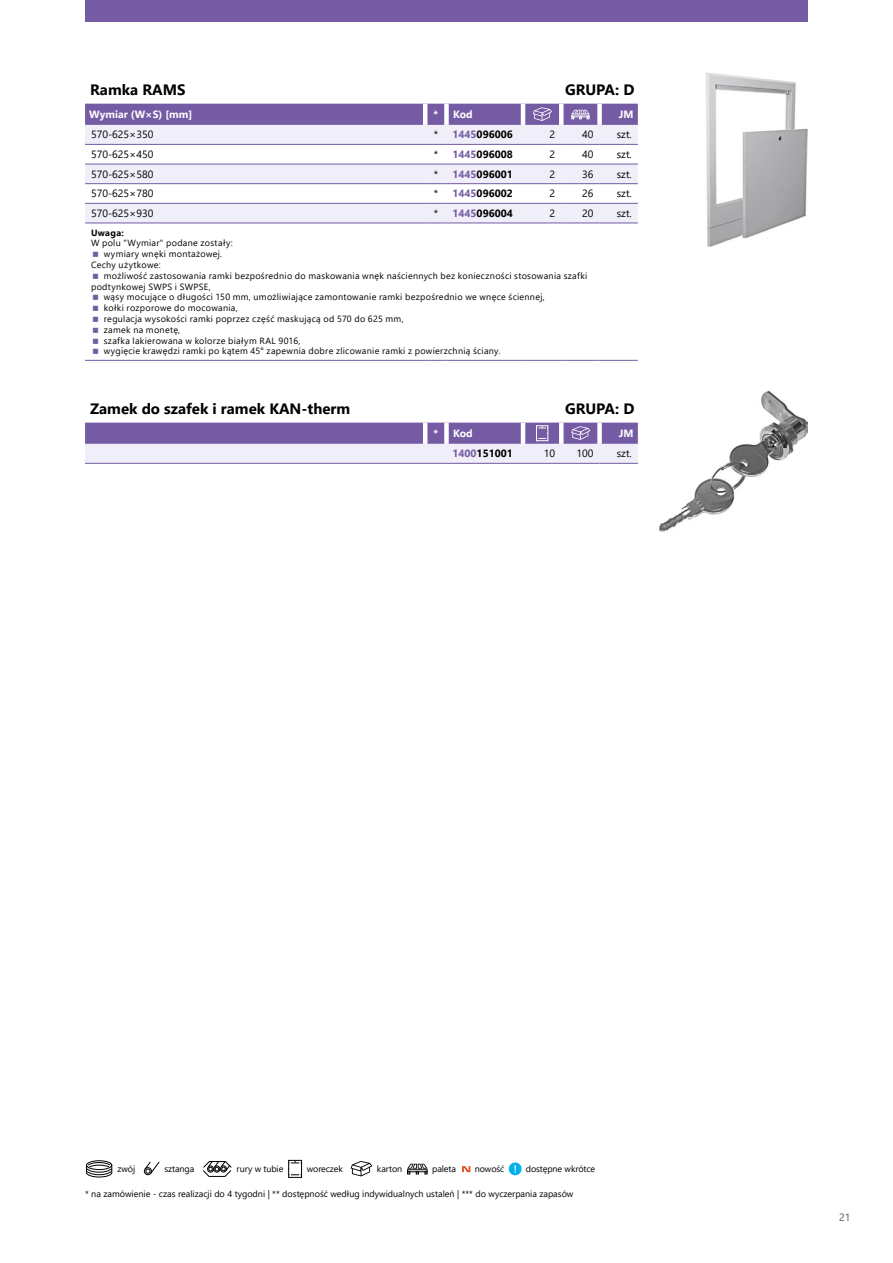
<style>
.page{position:relative;width:893px;height:1263px;background:#fff}
.page>*{position:absolute;margin:0;border:0;box-sizing:border-box;transform-origin:0 0}
.t1{font:700 15px "Segoe UI";color:#000}
.t2{font:10.5px "Segoe UI";color:#000}
.t3{font:700 10.5px "Segoe UI";color:#000}
.t4{font:700 10.5px "Segoe UI";color:#fff}
.t5{font:10.5px "Segoe UI";color:#575756}
.t6{font:9px "Segoe UI";letter-spacing:.03em;color:#000}
.t7{font:9px "Segoe UI";color:#000}
.t8{font:9px "Segoe UI";letter-spacing:-.01em;color:#000}
.t9{font:700 9px "Segoe UI";letter-spacing:.035em;color:#000}
.s1{font-weight:400}
.s2{color:#745ba3}
</style>
<div class="page">
<div style="left:86px;top:1160px;width:26px;height:10px;border:1px solid #000;border-radius:50%"></div>
<svg style="left:86px;top:1162px;width:27px;height:16px"></svg>
<div style="left:144px;top:1167px;width:8px;height:8px;border:1px solid #000;border-radius:50%"></div>
<svg style="left:144px;top:1161px;width:16px;height:13px"></svg>
<svg style="left:203px;top:1161px;width:29px;height:16px"></svg>
<svg style="left:288px;top:1159px;width:14px;height:19px"></svg>
<svg style="left:351px;top:1161px;width:21px;height:15px"></svg>
<svg style="left:407px;top:1164px;width:21px;height:10px"></svg>
<svg style="left:462px;top:1166px;width:8px;height:6px"></svg>
<svg style="left:509px;top:1162px;width:13px;height:13px"></svg>
<div style="left:85px;top:0;width:723px;height:21px;background:#745ba3"></div>
<svg style="left:85px;top:125px;width:553px;height:98px;fill:#f0eef8"></svg>
<hr style="left:85px;top:144px;width:340px;height:1px;background:#745ba3">
<hr style="left:85px;top:164px;width:340px;height:1px;background:#745ba3">
<hr style="left:85px;top:183px;width:340px;height:1px;background:#745ba3">
<hr style="left:85px;top:203px;width:340px;height:1px;background:#745ba3">
<svg style="left:425px;top:144px;width:21px;height:1px"></svg>
<svg style="left:425px;top:164px;width:21px;height:1px"></svg>
<svg style="left:425px;top:183px;width:21px;height:1px"></svg>
<svg style="left:425px;top:203px;width:21px;height:1px"></svg>
<hr style="left:446px;top:144px;width:77px;height:1px;background:#745ba3">
<hr style="left:446px;top:164px;width:77px;height:1px;background:#745ba3">
<hr style="left:446px;top:183px;width:77px;height:1px;background:#745ba3">
<hr style="left:446px;top:203px;width:77px;height:1px;background:#745ba3">
<hr style="left:523px;top:144px;width:38px;height:1px;background:#745ba3">
<hr style="left:523px;top:164px;width:38px;height:1px;background:#745ba3">
<hr style="left:523px;top:183px;width:38px;height:1px;background:#745ba3">
<hr style="left:523px;top:203px;width:38px;height:1px;background:#745ba3">
<hr style="left:561px;top:144px;width:39px;height:1px;background:#745ba3">
<hr style="left:561px;top:164px;width:39px;height:1px;background:#745ba3">
<hr style="left:561px;top:183px;width:39px;height:1px;background:#745ba3">
<hr style="left:561px;top:203px;width:39px;height:1px;background:#745ba3">
<hr style="left:600px;top:144px;width:38px;height:1px;background:#745ba3">
<hr style="left:600px;top:164px;width:38px;height:1px;background:#745ba3">
<hr style="left:600px;top:183px;width:38px;height:1px;background:#745ba3">
<hr style="left:600px;top:203px;width:38px;height:1px;background:#745ba3">
<hr style="left:85px;top:223px;width:340px;height:1px;background:#745ba3">
<svg style="left:425px;top:223px;width:21px;height:1px"></svg>
<hr style="left:446px;top:223px;width:77px;height:1px;background:#745ba3">
<hr style="left:523px;top:223px;width:38px;height:1px;background:#745ba3">
<hr style="left:561px;top:223px;width:39px;height:1px;background:#745ba3">
<hr style="left:600px;top:223px;width:38px;height:1px;background:#745ba3">
<hr style="left:85px;top:360px;width:340px;height:1px;background:#745ba3">
<svg style="left:425px;top:360px;width:21px;height:1px"></svg>
<hr style="left:446px;top:360px;width:77px;height:1px;background:#745ba3">
<hr style="left:523px;top:360px;width:38px;height:1px;background:#745ba3">
<hr style="left:561px;top:360px;width:39px;height:1px;background:#745ba3">
<hr style="left:600px;top:360px;width:38px;height:1px;background:#745ba3">
<svg style="left:85px;top:104px;width:553px;height:21px;background:#7c64a8"></svg>
<img style="left:706px;top:72px;width:102px;height:175px">
<svg style="left:85px;top:423px;width:553px;height:41px;background:#b2a4cd"></svg>
<img style="left:659px;top:391px;width:149px;height:140px">
<h1 class="t1" style="left:90px;top:76px;width:97px">Ramka RAMS</h1>
<h1 class="t1" style="left:565px;top:76px;width:71px">GRUPA: D</h1>
<p class="t4" style="left:89px;top:104px;width:105px">Wymiar (W×S) [mm]</p>
<p class="t4" style="left:433px;top:104px;width:41px">* Kod</p>
<p class="t4" style="left:619px;top:104px;width:16px">JM</p>
<p class="t2" style="left:91px;top:125px;width:64px">570-625×350</p>
<p class="t3" style="left:434px;top:125px;width:81px"><span class="s1">*</span> <span class="s2">1445</span>096006</p>
<p class="t2" style="left:550px;top:125px;width:7px">2</p>
<p class="t2" style="left:582px;top:125px;width:13px">40</p>
<p class="t2" style="left:617px;top:125px;width:17px">szt.</p>
<p class="t2" style="left:91px;top:144px;width:64px">570-625×450</p>
<p class="t3" style="left:434px;top:144px;width:81px"><span class="s1">*</span> <span class="s2">1445</span>096008</p>
<p class="t2" style="left:550px;top:144px;width:7px">2</p>
<p class="t2" style="left:582px;top:144px;width:13px">40</p>
<p class="t2" style="left:617px;top:144px;width:17px">szt.</p>
<p class="t2" style="left:91px;top:164px;width:64px">570-625×580</p>
<p class="t3" style="left:434px;top:164px;width:81px"><span class="s1">*</span> <span class="s2">1445</span>096001</p>
<p class="t2" style="left:550px;top:164px;width:7px">2</p>
<p class="t2" style="left:582px;top:164px;width:13px">36</p>
<p class="t2" style="left:617px;top:164px;width:17px">szt.</p>
<p class="t2" style="left:91px;top:184px;width:64px">570-625×780</p>
<p class="t3" style="left:434px;top:184px;width:81px"><span class="s1">*</span> <span class="s2">1445</span>096002</p>
<p class="t2" style="left:550px;top:184px;width:7px">2</p>
<p class="t2" style="left:582px;top:184px;width:13px">26</p>
<p class="t2" style="left:617px;top:184px;width:17px">szt.</p>
<p class="t2" style="left:91px;top:203px;width:64px">570-625×930</p>
<p class="t3" style="left:434px;top:203px;width:81px"><span class="s1">*</span> <span class="s2">1445</span>096004</p>
<p class="t2" style="left:550px;top:203px;width:7px">2</p>
<p class="t2" style="left:582px;top:203px;width:13px">20</p>
<p class="t2" style="left:617px;top:203px;width:17px">szt.</p>
<p class="t9" style="left:91px;top:224px;width:34px">Uwaga:</p>
<p class="t6" style="left:91px;top:235px;width:143px">W polu "Wymiar" podane zostały:</p>
<p class="t6" style="left:104px;top:245px;width:120px">wymiary wnęki montażowej.</p>
<p class="t6" style="left:91px;top:256px;width:71px">Cechy użytkowe:</p>
<p class="t6" style="left:104px;top:267px;width:485px">możliwość zastosowania ramki bezpośrednio do maskowania wnęk naściennych bez konieczności stosowania szafki</p>
<p class="t6" style="left:91px;top:278px;width:121px">podtynkowej SWPS i SWPSE,</p>
<p class="t6" style="left:104px;top:289px;width:443px">wąsy mocujące o długości 150 mm, umożliwiające zamontowanie ramki bezpośrednio we wnęce ściennej,</p>
<p class="t6" style="left:104px;top:299px;width:135px">kołki rozporowe do mocowania,</p>
<p class="t6" style="left:104px;top:310px;width:301px">regulacja wysokości ramki poprzez część maskującą od 570 do 625 mm,</p>
<p class="t6" style="left:104px;top:321px;width:78px">zamek na monetę,</p>
<p class="t6" style="left:104px;top:332px;width:198px">szafka lakierowana w kolorze białym RAL 9016,</p>
<p class="t6" style="left:104px;top:343px;width:398px">wygięcie krawędzi ramki po kątem 45° zapewnia dobre zlicowanie ramki z powierzchnią ściany.</p>
<h1 class="t1" style="left:90px;top:395px;width:262px">Zamek do szafek i ramek KAN-therm</h1>
<h1 class="t1" style="left:565px;top:395px;width:71px">GRUPA: D</h1>
<p class="t4" style="left:433px;top:423px;width:41px">* Kod</p>
<p class="t4" style="left:619px;top:423px;width:16px">JM</p>
<p class="t3" style="left:452px;top:444px;width:62px"><span class="s2">1400</span>151001</p>
<p class="t2" style="left:544px;top:444px;width:13px">10</p>
<p class="t2" style="left:577px;top:444px;width:18px">100</p>
<p class="t2" style="left:617px;top:444px;width:17px">szt.</p>
<p class="t6" style="left:118px;top:1160px;width:19px">zwój</p>
<p class="t8" style="left:164px;top:1160px;width:31px">sztanga</p>
<p class="t8" style="left:237px;top:1160px;width:48px">rury w tubie</p>
<p class="t8" style="left:307px;top:1160px;width:38px">woreczek</p>
<p class="t6" style="left:377px;top:1160px;width:27px">karton</p>
<p class="t6" style="left:432px;top:1160px;width:25px">paleta</p>
<p class="t6" style="left:475px;top:1160px;width:31px">nowość</p>
<p class="t8" style="left:526px;top:1160px;width:71px">dostępne wkrótce</p>
<p class="t7" style="left:85px;top:1185px;width:490px">* na zamówienie - czas realizacji do 4 tygodni | ** dostępność według indywidualnych ustaleń | *** do wyczerpania zapasów</p>
<p class="t5" style="left:839px;top:1207px;width:13px">21</p>
</div>
